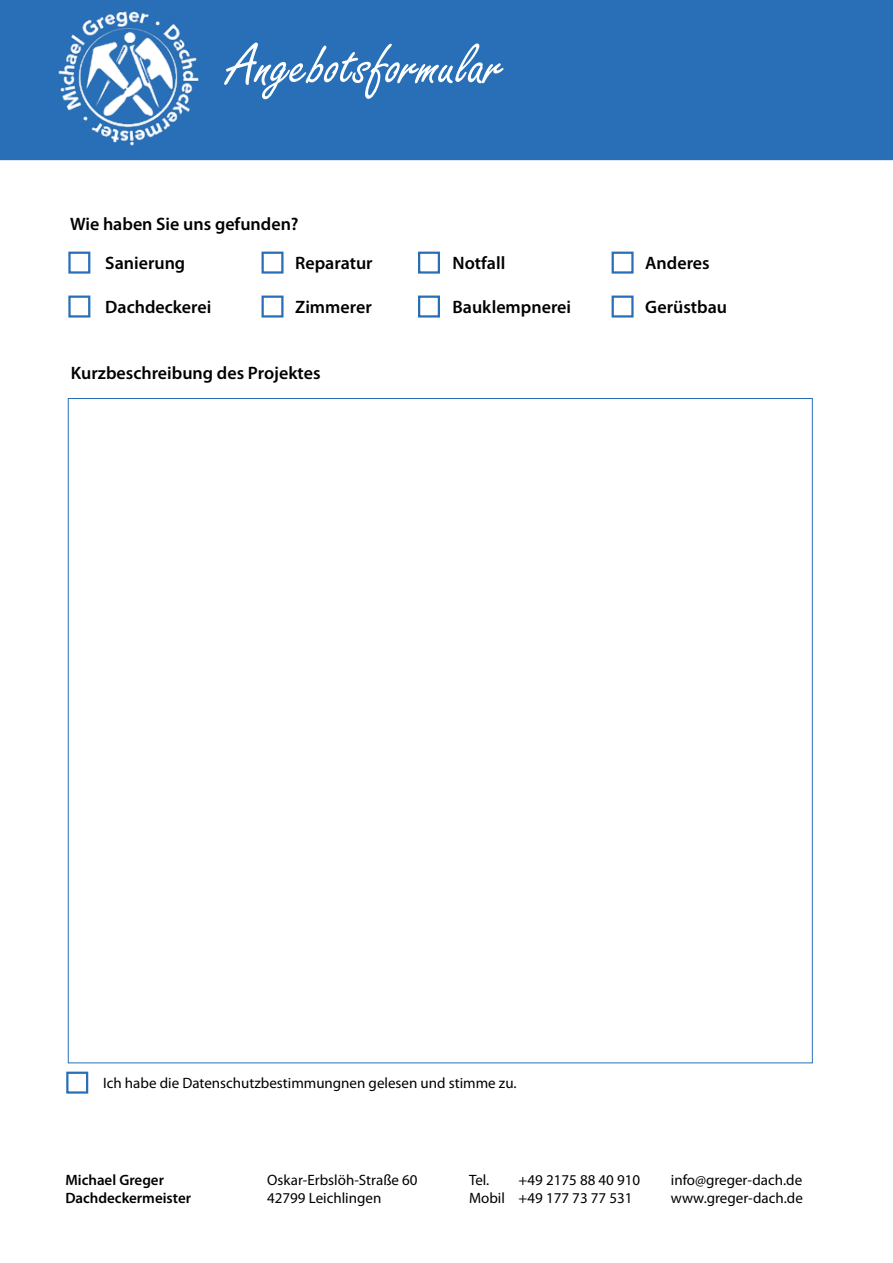
<style>
.page{position:relative;width:893px;height:1263px;background:#fff}
.page>*{position:absolute;margin:0;border:0;box-sizing:border-box;transform-origin:0 0}
.t1{font:58.8px "Freestyle Script";color:#fff}
.t2{font:600 18px "Myriad Pro";color:#000}
.t3{font:15px/18px "Myriad Pro";color:#000}
.t4{font:600 15px/18px "Myriad Pro";color:#000}
</style>
<div class="page">
<div style="left:0;top:0;width:893px;height:160px;background:#286fb7"></div>
<div style="left:66px;top:1071px;width:22px;height:23px;border:2px solid #286fb7"></div>
<div style="left:68px;top:296px;width:22px;height:22px;border:2px solid #286fb7"></div>
<div style="left:68px;top:252px;width:22px;height:22px;border:2px solid #286fb7"></div>
<div style="left:261px;top:296px;width:23px;height:22px;border:2px solid #286fb7"></div>
<div style="left:261px;top:252px;width:23px;height:22px;border:2px solid #286fb7"></div>
<div style="left:418px;top:296px;width:22px;height:22px;border:2px solid #286fb7"></div>
<div style="left:418px;top:252px;width:22px;height:22px;border:2px solid #286fb7"></div>
<div style="left:612px;top:296px;width:22px;height:22px;border:2px solid #286fb7"></div>
<div style="left:612px;top:252px;width:22px;height:22px;border:2px solid #286fb7"></div>
<img style="left:47px;top:0;width:163px;height:154px">
<h1 class="t1" style="left:227px;top:30px;width:278px">Angebotsformular</h1>
<p class="t2" style="left:70px;top:213px;width:230px">Wie haben Sie uns gefunden?</p>
<p class="t2" style="left:105px;top:252px;width:82px">Sanierung</p>
<p class="t2" style="left:105px;top:296px;width:108px">Dachdeckerei</p>
<p class="t2" style="left:295px;top:252px;width:79px">Reparatur</p>
<p class="t2" style="left:295px;top:296px;width:78px">Zimmerer</p>
<p class="t2" style="left:71px;top:362px;width:251px">Kurzbeschreibung des Projektes</p>
<p class="t2" style="left:452px;top:252px;width:54px">Notfall</p>
<p class="t2" style="left:452px;top:296px;width:120px">Bauklempnerei</p>
<p class="t2" style="left:645px;top:252px;width:66px">Anderes</p>
<p class="t2" style="left:645px;top:296px;width:83px">Gerüstbau</p>
<p class="t3" style="left:103px;top:1073px;width:415px">Ich habe die Datenschutzbestimmungnen gelesen und stimme zu.</p>
<p class="t4" style="left:65px;top:1170px;width:127px">Michael Greger<br>Dachdeckermeister</p>
<p class="t3" style="left:267px;top:1171px;width:152px">Oskar-Erbslöh-Straße 60<br>42799 Leichlingen</p>
<p class="t3" style="left:469px;top:1171px;width:22px">Tel.</p>
<p class="t3" style="left:469px;top:1171px;width:173px;text-indent:50px">+49 2175 88 40 910<br>Mobil +49 177 73 77 531</p>
<p class="t3" style="left:671px;top:1171px;width:133px">info@greger-dach.de www.greger-dach.de</p>
</div>
